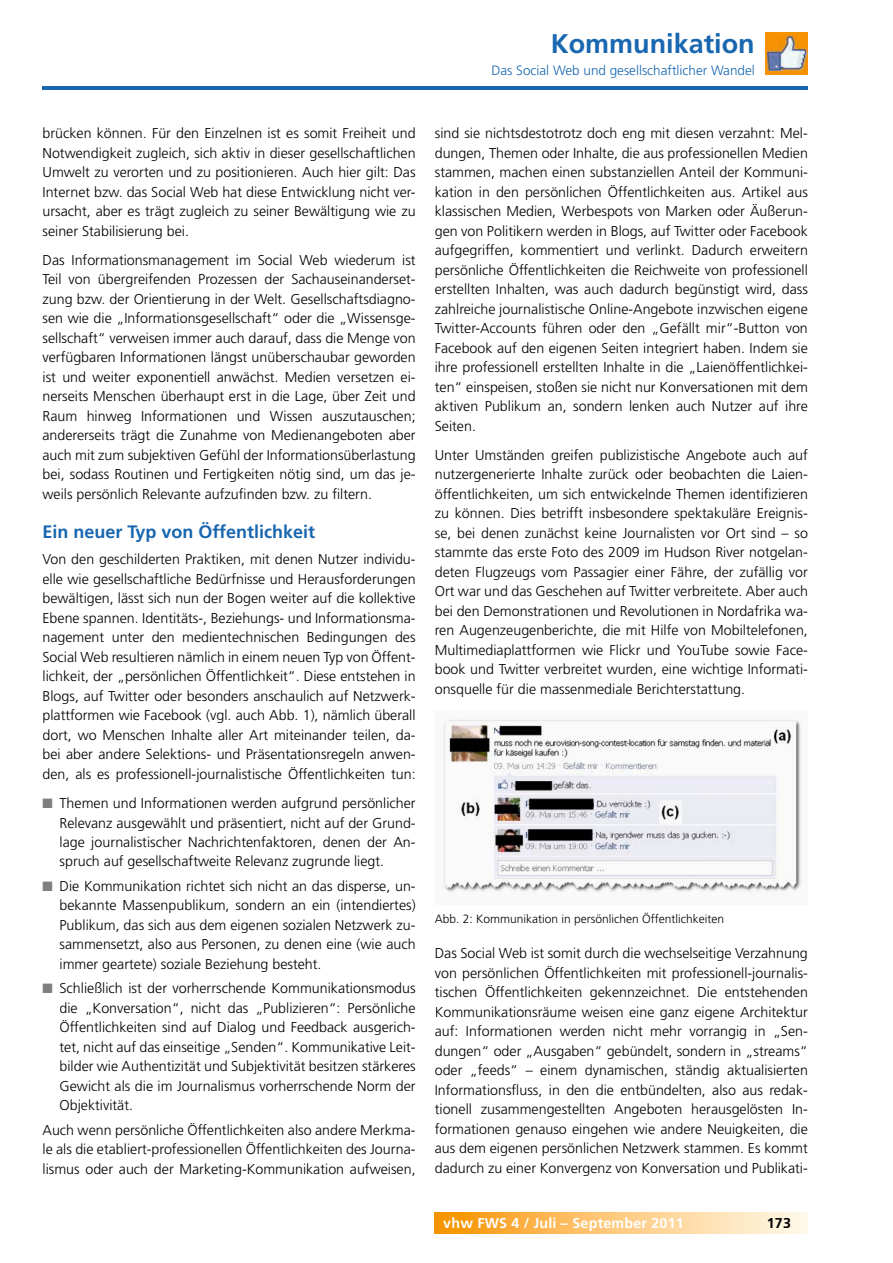
<style>
.page{position:relative;width:893px;height:1263px;background:#fff}
.page>*{position:absolute;margin:0;border:0;box-sizing:border-box;transform-origin:0 0}
.t1{font:700 27px "Frutiger LT";color:#1867b0}
.t2{font:700 18px "Frutiger LT";color:#1867b0}
.t3{font:300 14.25px/19.5px "Frutiger LT";color:#000;text-align:justify}
.t4{font:700 14.25px "Frutiger LT";letter-spacing:.015em;color:#fff}
.t5{font:700 14.25px "Frutiger LT";color:#000}
.t6{font:300 13.5px "Frutiger LT";color:#1867b0}
.t7{font:300 12px "Frutiger CE";color:#000}
</style>
<div class="page">
<svg style="left:435px;top:1212px;width:373px;height:21px;background:#fcc779"></svg>
<hr style="left:43px;top:86px;width:765px;height:3px;background:#1867b0">
<div style="left:766px;top:32px;width:42px;height:43px;background:#f59303"></div>
<img style="left:767px;top:37px;width:39px;height:33px">
<div style="left:768px;top:1217px;width:22px;height:11px;background:#fef3da"></div>
<div style="left:435px;top:710px;width:373px;height:195px;background:#faf9f9"></div>
<img style="left:444px;top:720px;width:358px;height:172px">
<h1 class="t1" style="left:551px;top:33px;width:206px">Kommunikation</h1>
<p class="t6" style="left:491px;top:64px;width:265px">Das Social Web und gesellschaftlicher Wandel</p>
<p class="t3" style="left:43px;top:124px;width:375px">brücken können. Für den Einzelnen ist es somit Freiheit und Notwendigkeit zugleich, sich aktiv in dieser gesellschaftlichen Umwelt zu verorten und zu positionieren. Auch hier gilt: Das Internet bzw. das Social Web hat diese Entwicklung nicht ver&shy;ursacht, aber es trägt zugleich zu seiner Bewältigung wie zu seiner Stabilisierung bei.</p>
<p class="t3" style="left:43px;top:251px;width:375px">Das Informationsmanagement im Social Web wiederum ist Teil von übergreifenden Prozessen der Sachauseinanderset&shy;zung bzw. der Orientierung in der Welt. Gesellschaftsdiagno&shy;sen wie die „Informationsgesellschaft“ oder die „Wissensge&shy;sellschaft“ verweisen immer auch darauf, dass die Menge von verfügbaren Informationen längst unüberschaubar geworden ist und weiter exponentiell anwächst. Medien versetzen ei&shy;nerseits Menschen überhaupt erst in die Lage, über Zeit und Raum hinweg Informationen und Wissen auszutauschen; andererseits trägt die Zunahme von Medienangeboten aber auch mit zum subjektiven Gefühl der Informationsüberlastung bei, sodass Routinen und Fertigkeiten nötig sind, um das je&shy;weils persönlich Relevante aufzufinden bzw. zu filtern.</p>
<p class="t2" style="left:43px;top:525px;width:274px">Ein neuer Typ von Öffentlichkeit</p>
<p class="t3" style="left:43px;top:551px;width:375px">Von den geschilderten Praktiken, mit denen Nutzer individu&shy;elle wie gesellschaftliche Bedürfnisse und Herausforderungen bewältigen, lässt sich nun der Bogen weiter auf die kollektive Ebene spannen. Identitäts-, Beziehungs- und Informationsma&shy;nagement unter den medientechnischen Bedingungen des Social Web resultieren nämlich in einem neuen Typ von Öffent&shy;lichkeit, der „persönlichen Öffentlichkeit“. Diese entstehen in Blogs, auf Twitter oder besonders anschaulich auf Netzwerk&shy;plattformen wie Facebook (vgl. auch Abb. 1), nämlich überall dort, wo Menschen Inhalte aller Art miteinander teilen, da&shy;bei aber andere Selektions- und Präsentationsregeln anwen&shy;den, als es professionell-journalistische Öffentlichkeiten tun:</p>
<p class="t3" style="left:60px;top:794px;width:358px">Themen und Informationen werden aufgrund persönlicher Relevanz ausgewählt und präsentiert, nicht auf der Grund&shy;lage journalistischer Nachrichtenfaktoren, denen der An&shy;spruch auf gesellschaftweite Relevanz zugrunde liegt.</p>
<p class="t3" style="left:60px;top:877px;width:358px">Die Kommunikation richtet sich nicht an das disperse, un&shy;bekannte Massenpublikum, sondern an ein (intendiertes)<br>Publikum, das sich aus dem eigenen sozialen Netzwerk zu&shy;sammensetzt, also aus Personen, zu denen eine (wie auch immer geartete) soziale Beziehung besteht.</p>
<p class="t3" style="left:60px;top:980px;width:358px">Schließlich ist der vorherrschende Kommunikationsmodus die „Konversation“, nicht das „Publizieren“: Persönliche Öffentlichkeiten sind auf Dialog und Feedback ausgerich&shy;tet, nicht auf das einseitige „Senden“. Kommunikative Leit&shy;bilder wie Authentizität und Subjektivität besitzen stärkeres Gewicht als die im Journalismus vorherrschende Norm der Objektivität.</p>
<p class="t3" style="left:43px;top:1121px;width:375px">Auch wenn persönliche Öffentlichkeiten also andere Merkma&shy;le als die etabliert-professionellen Öffentlichkeiten des Journa&shy;lismus oder auch der Marketing-Kommunikation aufweisen,</p>
<p class="t3" style="left:435px;top:125px;width:375px">sind sie nichtsdestotrotz doch eng mit diesen verzahnt: Mel&shy;dungen, Themen oder Inhalte, die aus professionellen Medien stammen, machen einen substanziellen Anteil der Kommuni&shy;kation in den persönlichen Öffentlichkeiten aus. Artikel aus klassischen Medien, Werbespots von Marken oder Äußerun&shy;gen von Politikern werden in Blogs, auf Twitter oder Facebook aufgegriffen, kommentiert und verlinkt. Dadurch erweitern persönliche Öffentlichkeiten die Reichweite von professionell erstellten Inhalten, was auch dadurch begünstigt wird, dass zahlreiche journalistische Online-Angebote inzwischen eigene Twitter-Accounts führen oder den „Gefällt mir“-Button von Facebook auf den eigenen Seiten integriert haben. Indem sie ihre professionell erstellten Inhalte in die „Laienöffentlichkei&shy;ten“ einspeisen, stoßen sie nicht nur Konversationen mit dem aktiven Publikum an, sondern lenken auch Nutzer auf ihre Seiten.</p>
<p class="t3" style="left:435px;top:446px;width:375px">Unter Umständen greifen publizistische Angebote auch auf nutzergenerierte Inhalte zurück oder beobachten die Laien&shy;öffentlichkeiten, um sich entwickelnde Themen identifizieren zu können. Dies betrifft insbesondere spektakuläre Ereignis&shy;se, bei denen zunächst keine Journalisten vor Ort sind – so stammte das erste Foto des 2009 im Hudson River notgelan&shy;deten Flugzeugs vom Passagier einer Fähre, der zufällig vor Ort war und das Geschehen auf Twitter verbreitete. Aber auch bei den Demonstrationen und Revolutionen in Nordafrika wa&shy;ren Augenzeugenberichte, die mit Hilfe von Mobiltelefonen, Multimediaplattformen wie Flickr und YouTube sowie Face&shy;book und Twitter verbreitet wurden, eine wichtige Informati&shy;onsquelle für die massenmediale Berichterstattung.</p>
<p class="t7" style="left:435px;top:914px;width:291px">Abb. 2: Kommunikation in persönlichen Öffentlichkeiten</p>
<p class="t3" style="left:435px;top:944px;width:375px">Das Social Web ist somit durch die wechselseitige Verzahnung von persönlichen Öffentlichkeiten mit professionell-journalis&shy;tischen Öffentlichkeiten gekennzeichnet. Die entstehenden Kommunikationsräume weisen eine ganz eigene Architektur auf: Informationen werden nicht mehr vorrangig in „Sen&shy;dungen“ oder „Ausgaben“ gebündelt, sondern in „streams“ oder „feeds“ – einem dynamischen, ständig aktualisierten Informationsfluss, in den die entbündelten, also aus redak&shy;tionell zusammengestellten Angeboten herausgelösten In&shy;formationen genauso eingehen wie andere Neuigkeiten, die aus dem eigenen persönlichen Netzwerk stammen. Es kommt dadurch zu einer Konvergenz von Konversation und Publikati-</p>
<p class="t4" style="left:443px;top:1217px;width:242px">vhw FWS 4 / Juli – September 2011</p>
<p class="t5" style="left:767px;top:1217px;width:26px">173</p>
</div>
